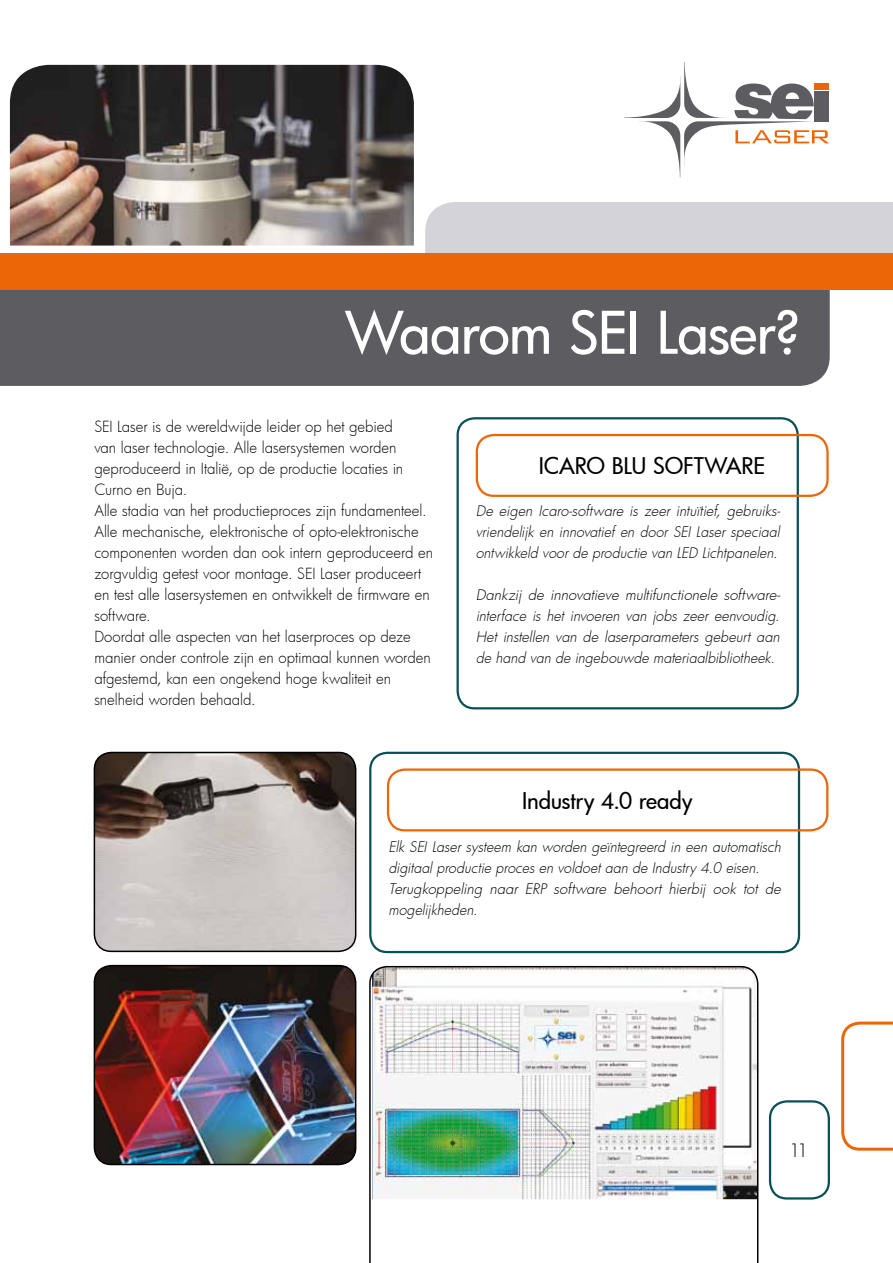
<style>
.page{position:relative;width:893px;height:1263px;background:#fff}
.page>*{position:absolute;margin:0;border:0;box-sizing:border-box;transform-origin:0 0}
.t1{font:500 57px "Futura";letter-spacing:-.015em;color:#fff}
.t2{font:500 22.5px "Futura";letter-spacing:-.01em;color:#000}
.t3{font:300 18px "Futura";color:#000}
.t4{font:300 15px/21px "Futura";letter-spacing:-.005em;color:#000}
.t5{font:italic 300 14.25px/21px "Futura";color:#000;text-align:justify}
.t6{font:italic 300 14.25px/21px "Futura";color:#000;text-align:justify;scale:1.05 1}
</style>
<div class="page">
<svg style="left:624px;top:62px;width:205px;height:116px"></svg>
<div style="left:769px;top:1100px;width:61px;height:99px;border:2px solid #075156;border-radius:17px"></div>
<svg style="left:841px;top:1021px;width:52px;height:130px"></svg>
<div style="left:425px;top:202px;width:468px;height:51px;background:#d3d3d9"></div>
<div style="left:0;top:289px;width:830px;height:97px;background:#5d5d61"></div>
<div style="left:0;top:253px;width:893px;height:36px;background:#ec6608"></div>
<img style="left:10px;top:65px;width:404px;height:181px">
<div style="left:457px;top:417px;width:342px;height:292px;border:2px solid #075156;border-radius:17px"></div>
<div style="left:476px;top:434px;width:353px;height:63px;border:2px solid #ec6608;border-radius:17px"></div>
<div style="left:369px;top:752px;width:431px;height:201px;border:2px solid #075156;border-radius:17px"></div>
<div style="left:387px;top:768px;width:441px;height:63px;border:2px solid #ec6608;border-radius:17px"></div>
<img style="left:94px;top:752px;width:262px;height:199px">
<div style="left:94px;top:752px;width:262px;height:200px;border:2px solid #000;border-radius:17px"></div>
<img style="left:94px;top:966px;width:262px;height:198px">
<div style="left:94px;top:965px;width:262px;height:200px;border:2px solid #000;border-radius:17px"></div>
<img style="left:369px;top:966px;width:389px;height:297px">
<h1 class="t1" style="left:345px;top:294px;width:457px">Waarom SEI Laser?</h1>
<p class="t4" style="left:94px;top:416px;width:340px">SEI Laser is de wereldwijde leider op het gebied<br>van laser technologie. Alle lasersystemen worden geproduceerd in Italië, op de productie locaties in Curno en Buja.<br>Alle stadia van het productieproces zijn fundamenteel.<br>Alle mechanische, elektronische of opto-elektronische componenten worden dan ook intern geproduceerd en zorgvuldig getest voor montage. SEI Laser produceert en test alle lasersystemen en ontwikkelt de firmware en software.<br>Doordat alle aspecten van het laserproces op deze manier onder controle zijn en optimaal kunnen worden afgestemd, kan een ongekend hoge kwaliteit en snelheid worden behaald.</p>
<h2 class="t2" style="left:539px;top:450px;width:228px">ICARO BLU SOFTWARE</h2>
<p class="t5" style="left:476px;top:500px;width:309px">De eigen Icaro-software is zeer intuïtief, gebruiks&shy;vriendelijk en innovatief en door SEI Laser speciaal ontwikkeld voor de productie van LED Lichtpanelen.</p>
<p class="t6" style="left:476px;top:584px;width:294px">Dankzij de innovatieve multifunctionele software&shy;interface is het invoeren van jobs zeer eenvoudig.<br>Het instellen van de laserparameters gebeurt aan de hand van de ingebouwde materiaalbibliotheek.</p>
<h2 class="t2" style="left:522px;top:785px;width:172px">Industry 4.0 ready</h2>
<p class="t5" style="left:388px;top:836px;width:397px;text-align:left">Elk SEI Laser systeem kan worden geïntegreerd in een automatisch digitaal productie proces en voldoet aan de Industry 4.0 eisen.<br>Terugkoppeling naar ERP software behoort hierbij ook tot de mogelijkheden.</p>
<p class="t3" style="left:789px;top:1138px;width:21px">11</p>
</div>
